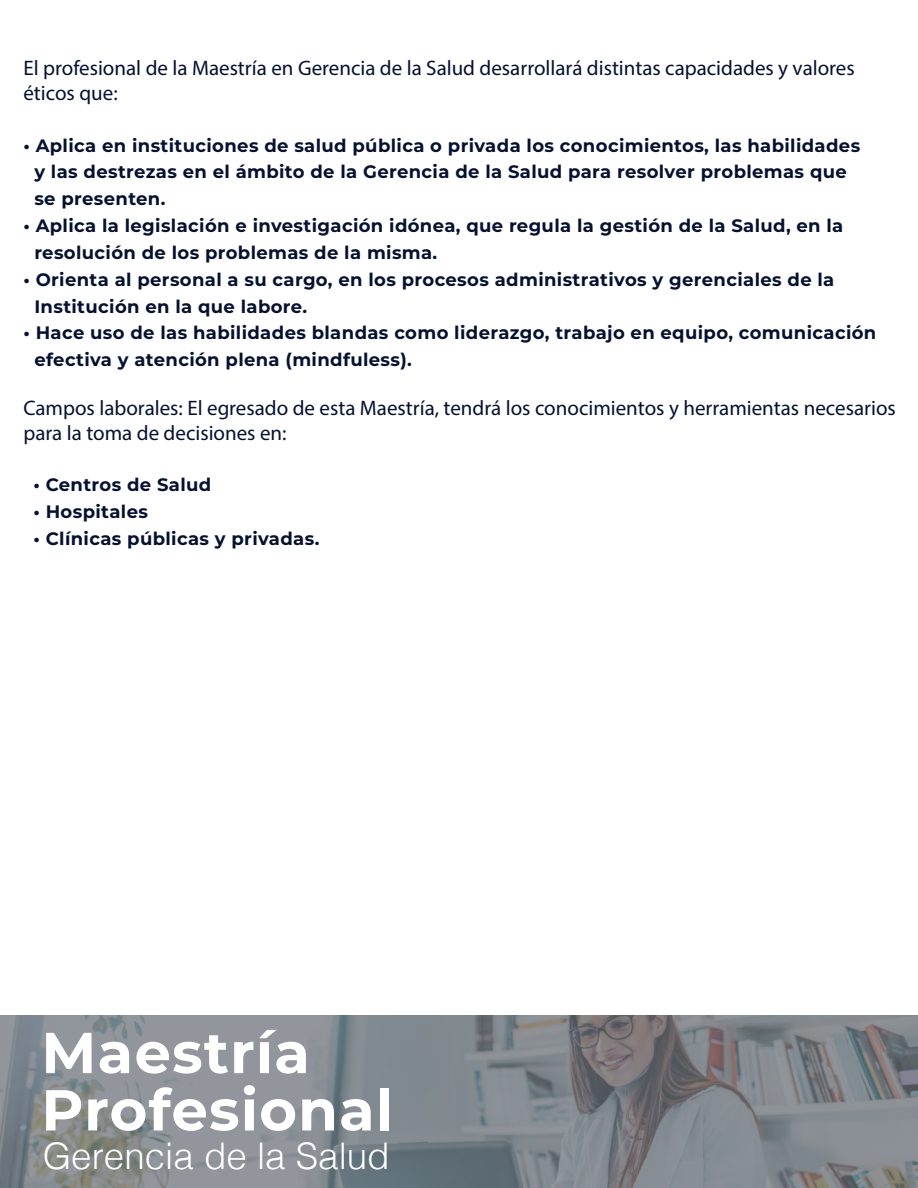
<style>
.page{position:relative;width:918px;height:1188px;background:#fff}
.page>*{position:absolute;margin:0;border:0;box-sizing:border-box;transform-origin:0 0}
.t1{font:700 57.6px/57.3px "Montserrat";letter-spacing:.02em;color:#fff}
.t2{font:300 36.75px "Helvetica";color:#fff}
.t3{font:21px/25.2px "Myriad Pro";color:#051133}
.t4{font:700 18px/26.8px "Montserrat";letter-spacing:.02em;color:#051133}
</style>
<div class="page">
<img style="left:1px;top:1016px;width:917px;height:172px">
<p class="t3" style="left:23px;top:55px;width:833px">El profesional de la Maestría en Gerencia de la Salud desarrollará distintas capacidades y valores éticos que:</p>
<p class="t4" style="left:34px;top:131px;width:827px;text-indent:-11px">• Aplica en instituciones de salud pública o privada los conocimientos, las habilidades y las destrezas en el ámbito de la Gerencia de la Salud para resolver problemas que se presenten.</p>
<p class="t4" style="left:34px;top:211px;width:811px;text-indent:-11px">• Aplica la legislación e investigación idónea, que regula la gestión de la Salud, en la resolución de los problemas de la misma.</p>
<p class="t4" style="left:34px;top:265px;width:802px;text-indent:-11px">• Orienta al personal a su cargo, en los procesos administrativos y gerenciales de la<br>Institución en la que labore.</p>
<p class="t4" style="left:34px;top:319px;width:844px;text-indent:-11px">• Hace uso de las habilidades blandas como liderazgo, trabajo en equipo, comunicación efectiva y atención plena (mindfuless).</p>
<p class="t3" style="left:23px;top:395px;width:874px">Campos laborales: El egresado de esta Maestría, tendrá los conocimientos y herramientas necesarios para la toma de decisiones en:</p>
<p class="t4" style="left:33px;top:471px;width:179px">• Centros de Salud</p>
<p class="t4" style="left:33px;top:498px;width:116px">• Hospitales</p>
<p class="t4" style="left:33px;top:524px;width:287px">• Clínicas públicas y privadas.</p>
<h1 class="t1" style="left:41px;top:1021px;width:353px">Maestría<br>Profesional</h1>
<h2 class="t2" style="left:43px;top:1124px;width:349px">Gerencia de la Salud</h2>
</div>
